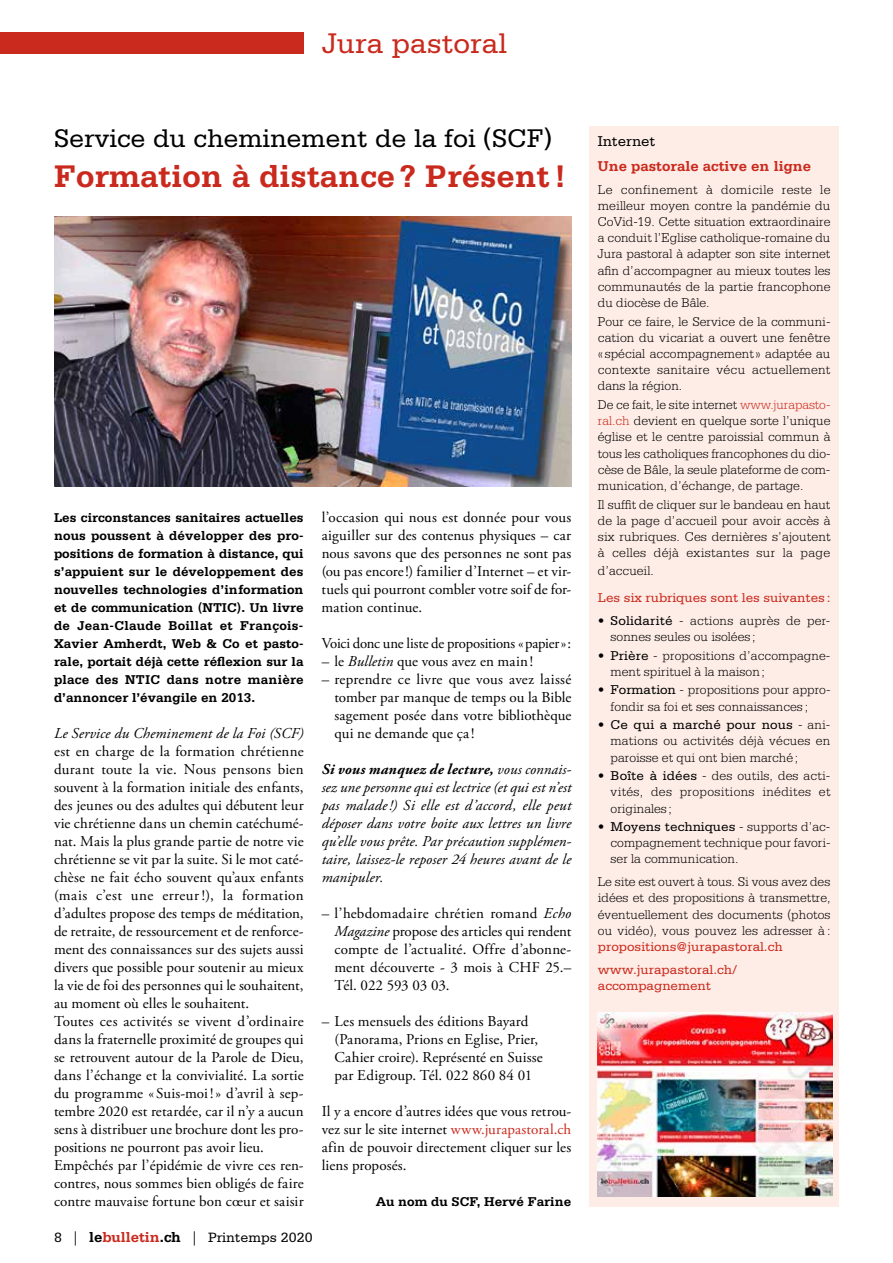
<style>
.page{position:relative;width:893px;height:1263px;background:#fff}
.page>*{position:absolute;margin:0;border:0;box-sizing:border-box;transform-origin:0 0}
.t1{font:700 33px "Serifa";color:#ca291d}
.t2{font:30px "Serifa";color:#ca291d}
.t3{font:27px "Serifa";color:#000}
.t4{font:15px/18px "Adobe Garamond Pro";letter-spacing:.005em;color:#000;text-align:justify}
.t5{font:italic 15px/18px "Adobe Garamond Pro";letter-spacing:.01em;color:#000;text-align:justify}
.t6{font:15px "Adobe Garamond Pro";letter-spacing:-.015em;color:#000}
.t7{font:700 15px "Serifa";color:#ca291d}
.t8{font:15px "Serifa";color:#000}
.t9{font:14.25px "Serifa";color:#000}
.t10{font:300 13.5px/16.2px "Serifa";letter-spacing:.005em;color:#000;text-align:justify}
.t11{font:700 13.5px/18px "Serifa";color:#000;text-align:justify}
.t12{font:13.5px/22.8px "Serifa";color:#ca291d}
.s1{font-style:italic}
.s2{font-weight:700}
.s3{color:#ca291d}
.s4{font-family:"Adobe Garamond Pro"}
.s5{font-weight:700;font-size:15px}
.s6{font-weight:700;font-size:15px;color:#ca291d}
.s7{font-weight:400}
</style>
<div class="page">
<div style="left:0;top:33px;width:304px;height:21px;background:#ca291d"></div>
<img style="left:54px;top:216px;width:517px;height:270px">
<div style="left:589px;top:126px;width:250px;height:1080px;background:#feede6"></div>
<img style="left:598px;top:1012px;width:235px;height:184px">
<h2 class="t2" style="left:322px;top:27px;width:187px">Jura pastoral</h2>
<h3 class="t3" style="left:54px;top:123px;width:500px">Service du cheminement de la foi (SCF)</h3>
<h1 class="t1" style="left:54px;top:157px;width:514px">Formation à distance? Présent!</h1>
<p class="t11" style="left:54px;top:508px;width:251px">Les circonstances sanitaires actuelles nous poussent à développer des pro&shy;positions de formation à distance, qui s’appuient sur le développement des nouvelles technologies d’information et de communication (NTIC). Un livre de Jean-Claude Boillat et François-Xavier Amherdt, Web &amp; Co et pasto&shy;rale, portait déjà cette réflexion sur la place des NTIC dans notre manière d’annoncer l’évangile en 2013.</p>
<p class="t5" style="left:54px;top:725px;width:251px">Le Service du Cheminement de la Foi (SCF)</p>
<p class="t4" style="left:54px;top:743px;width:251px;text-align:left">est en charge de la formation chrétienne durant toute la vie. Nous pensons bien souvent à la formation initiale des enfants, des jeunes ou des adultes qui débutent leur vie chrétienne dans un chemin catéchumé&shy;nat. Mais la plus grande partie de notre vie chrétienne se vit par la suite. Si le mot caté&shy;chèse ne fait écho souvent qu’aux enfants (mais c’est une erreur !), la formation d’adultes propose des temps de méditation, de retraite, de ressourcement et de renforce&shy;ment des connaissances sur des sujets aussi divers que possible pour soutenir au mieux la vie de foi des personnes qui le souhaitent, au moment où elles le souhaitent.<br>Toutes ces activités se vivent d’ordinaire dans la fraternelle proximité de groupes qui se retrouvent autour de la Parole de Dieu, dans l’échange et la convivialité. La sortie du programme « Suis-moi !» d’avril à sep&shy;tembre 2020 est retardée, car il n’y a aucun sens à distribuer une brochure dont les pro&shy;positions ne pourront pas avoir lieu.<br>Empêchés par l’épidémie de vivre ces ren&shy;contres, nous sommes bien obligés de faire contre mauvaise fortune bon cœur et saisir</p>
<p class="t4" style="left:322px;top:509px;width:251px">l’occasion qui nous est donnée pour vous aiguiller sur des contenus physiques – car nous savons que des personnes ne sont pas (ou pas encore!) familier d’Internet – et vir&shy;tuels qui pourront combler votre soif de for&shy;mation continue.</p>
<p class="t6" style="left:322px;top:634px;width:251px">Voici donc une liste de propositions «papier»:</p>
<p class="t4" style="left:322px;top:653px;width:213px">– le <span class="s1">Bulletin</span> que vous avez en main!</p>
<p class="t4" style="left:334px;top:671px;width:238px;text-indent:-13px">– reprendre ce livre que vous avez laissé tomber par manque de temps ou la Bible sagement posée dans votre bibliothèque qui ne demande que ça !</p>
<p class="t5" style="left:322px;top:761px;width:251px"><span class="s2">Si vous manquez de lecture,</span> vous connais&shy;sez une personne qui est lectrice (et qui est n’est pas malade!) Si elle est d’accord, elle peut déposer dans votre boite aux lettres un livre qu’elle vous prête. Par précaution supplémen&shy;taire, laissez-le reposer 24 heures avant de le manipuler.</p>
<p class="t4" style="left:334px;top:905px;width:238px;text-indent:-13px">– l’hebdomadaire chrétien romand <span class="s1">Echo Magazine</span> propose des articles qui rendent compte de l’actualité. Offre d’abonne&shy;ment découverte - 3 mois à CHF 25.– Tél. 022 593 03 03.</p>
<p class="t4" style="left:334px;top:1013px;width:210px;text-align:left;text-indent:-13px">– Les mensuels des éditions Bayard (Panorama, Prions en Eglise, Prier, Cahier croire). Représenté en Suisse par Edigroup. Tél. 022 860 84 01</p>
<p class="t4" style="left:322px;top:1103px;width:251px">Il y a encore d’autres idées que vous retrou&shy;vez sur le site internet <span class="s3">www.jurapastoral.ch </span>afin de pouvoir directement cliquer sur les liens proposés.</p>
<p class="t11" style="left:376px;top:1192px;width:197px">Au nom du SCF, Hervé Farine</p>
<p class="t9" style="left:54px;top:1230px;width:260px">8 <span class="s4">|</span> <span class="s5">le</span><span class="s6">bulletin</span><span class="s5">.ch</span> <span class="s4">|</span> Printemps 2020</p>
<p class="t8" style="left:598px;top:133px;width:59px">Internet</p>
<p class="t7" style="left:598px;top:157px;width:215px">Une pastorale active en ligne</p>
<p class="t10" style="left:598px;top:181px;width:234px">Le confinement à domicile reste le meilleur moyen contre la pandémie du CoVid-19. Cette situation extraordinaire a conduit l’Eglise catholique-romaine du Jura pastoral à adapter son site internet afin d’accompagner au mieux toutes les communautés de la partie francophone du diocèse de Bâle.</p>
<p class="t10" style="left:598px;top:313px;width:234px">Pour ce faire, le Service de la communi&shy;cation du vicariat a ouvert une fenêtre « spécial accompagnement» adaptée au contexte sanitaire vécu actuellement dans la région.</p>
<p class="t10" style="left:598px;top:396px;width:234px">De ce fait, le site internet <span class="s3">www.jurapasto&shy;ral.ch</span> devient en quelque sorte l’unique église et le centre paroissial commun à tous les catholiques francophones du dio&shy;cèse de Bâle, la seule plateforme de com&shy;munication, d’échange, de partage.</p>
<p class="t10" style="left:598px;top:496px;width:234px">Il suffit de cliquer sur le bandeau en haut de la page d’accueil pour avoir accès à six rubriques. Ces dernières s’ajoutent à celles déjà existantes sur la page</p>
<p class="t10" style="left:598px;top:562px;width:57px">d’accueil.</p>
<p class="t12" style="left:598px;top:586px;width:234px">Les six rubriques sont les suivantes:</p>
<p class="t10" style="left:611px;top:612px;width:221px;text-indent:-13px">• <span class="s7">Solidarité</span> - actions auprès de per&shy;sonnes seules ou isolées ;</p>
<p class="t10" style="left:611px;top:647px;width:221px;text-indent:-13px">• <span class="s7">Prière</span> - propositions d’accompagne&shy;ment spirituel à la maison;</p>
<p class="t10" style="left:611px;top:682px;width:221px;text-indent:-13px">• <span class="s7">Formation</span> - propositions pour appro&shy;fondir sa foi et ses connaissances ;</p>
<p class="t10" style="left:611px;top:716px;width:221px;text-indent:-13px">• <span class="s7">Ce qui a marché pour nous</span> - ani&shy;mations ou activités déjà vécues en paroisse et qui ont bien marché ;</p>
<p class="t10" style="left:611px;top:767px;width:221px;text-indent:-13px">• <span class="s7">Boîte à idées</span> - des outils, des acti&shy;vités, des propositions inédites et originales ;</p>
<p class="t10" style="left:611px;top:818px;width:221px;text-indent:-13px">• <span class="s7">Moyens techniques</span> - supports d’ac&shy;compagnement technique pour favori&shy;ser la communication.</p>
<p class="t10" style="left:598px;top:874px;width:234px">Le site est ouvert à tous. Si vous avez des idées et des propositions à transmettre, éventuellement des documents (photos ou vidéo), vous pouvez les adresser à :</p>
<p class="t12" style="left:598px;top:935px;width:186px">propositions@jurapastoral.ch www.jurapastoral.ch/</p>
<p class="t12" style="left:598px;top:974px;width:115px">accompagnement</p>
</div>
